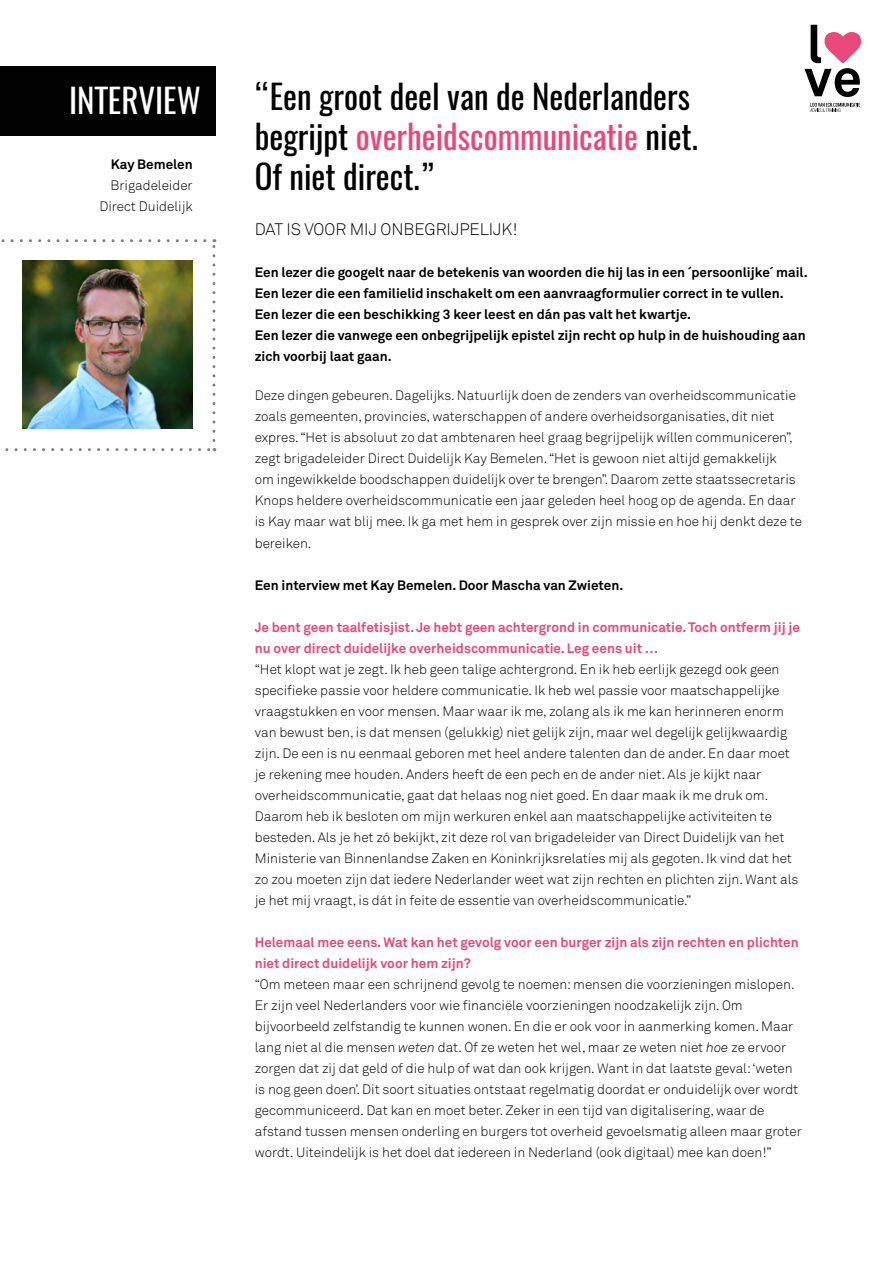
<style>
.page{position:relative;width:893px;height:1263px;background:#fff}
.page>*{position:absolute;margin:0;border:0;box-sizing:border-box;transform-origin:0 0}
.t1{font:33px "Oswald";color:#000}
.t2{font:33px "Oswald";color:#e9477a}
.t3{font:33px "Oswald";color:#fff}
.t4{font:16.5px "Akkurat Light Pro";color:#000}
.t5{font:13.5px/21px "Akkurat Light Pro";color:#000}
.t6{font:700 13.5px/21px "Akkurat Pro";color:#000}
.t7{font:700 13.5px/21px "Akkurat Pro";color:#e9477a}
.s1{font-family:"Akkurat Pro";font-weight:700}
.s2{color:#000}
.s3{font-style:italic}
</style>
<div class="page">
<div style="left:0;top:67px;width:215px;height:69px;background:#020203"></div>
<svg style="left:804px;top:25px;width:57px;height:72px"></svg>
<svg style="left:810px;top:103px;width:50px;height:9px"></svg>
<svg style="left:5px;top:448px;width:210px;height:3px"></svg>
<svg style="left:212px;top:239px;width:3px;height:201px"></svg>
<svg style="left:1px;top:239px;width:204px;height:3px"></svg>
<img style="left:23px;top:260px;width:170px;height:169px">
<p class="t3" style="left:69px;top:78px;width:133px">INTERVIEW</p>
<p class="t5" style="left:99px;top:154px;width:95px;text-align:right"><span class="s1">Kay Bemelen<br></span>Brigadeleider<br>Direct Duidelijk</p>
<p class="t1" style="left:255px;top:74px;width:437px">“Een groot deel van de Nederlanders</p>
<p class="t2" style="left:255px;top:114px;width:445px"><span class="s2">begrijpt</span> overheidscommunicatie <span class="s2">niet.</span></p>
<p class="t1" style="left:255px;top:153px;width:182px">Of niet direct.”</p>
<p class="t4" style="left:255px;top:219px;width:264px">DAT IS VOOR MIJ ONBEGRIJPELIJK!</p>
<p class="t6" style="left:255px;top:262px;width:554px">Een lezer die googelt naar de betekenis van woorden die hij las in een ´persoonlijke´ mail.</p>
<p class="t6" style="left:255px;top:283px;width:530px">Een lezer die een familielid inschakelt om een aanvraagformulier correct in te vullen.</p>
<p class="t6" style="left:255px;top:304px;width:438px">Een lezer die een beschikking 3 keer leest en dán pas valt het kwartje.</p>
<p class="t6" style="left:255px;top:325px;width:552px">Een lezer die vanwege een onbegrijpelijk epistel zijn recht op hulp in de huishouding aan zich voorbij laat gaan.</p>
<p class="t5" style="left:255px;top:385px;width:549px">Deze dingen gebeuren. Dagelijks. Natuurlijk doen de zenders van overheidscommunicatie zoals gemeenten, provincies, waterschappen of andere overheidsorganisaties, dit niet expres. “Het is absoluut zo dat ambtenaren heel graag begrijpelijk wíllen communiceren”, zegt brigadeleider Direct Duidelijk Kay Bemelen. “Het is gewoon niet altijd gemakkelijk<br>om ingewikkelde boodschappen duidelijk over te brengen”. Daarom zette staatssecretaris Knops heldere overheidscommunicatie een jaar geleden heel hoog op de agenda. En daar is Kay maar wat blij mee. Ik ga met hem in gesprek over zijn missie en hoe hij denkt deze te bereiken.</p>
<p class="t6" style="left:255px;top:574px;width:370px">Een interview met Kay Bemelen. Door Mascha van Zwieten.</p>
<p class="t7" style="left:255px;top:616px;width:547px">Je bent geen taalfetisjist. Je hebt geen achtergrond in communicatie. Toch ontferm jij je nu over direct duidelijke overheidscommunicatie. Leg eens uit …</p>
<p class="t5" style="left:255px;top:658px;width:545px">“Het klopt wat je zegt. Ik heb geen talige achtergrond. En ik heb eerlijk gezegd ook geen specifieke passie voor heldere communicatie. Ik heb wel passie voor maatschappelijke vraagstukken en voor mensen. Maar waar ik me, zolang als ik me kan herinneren enorm van bewust ben, is dat mensen (gelukkig) niet gelijk zijn, maar wel degelijk gelijkwaardig zijn. De een is nu eenmaal geboren met heel andere talenten dan de ander. En daar moet je rekening mee houden. Anders heeft de een pech en de ander niet. Als je kijkt naar overheidscommunicatie, gaat dat helaas nog niet goed. En daar maak ik me druk om.<br>Daarom heb ik besloten om mijn werkuren enkel aan maatschappelijke activiteiten te besteden. Als je het zó bekijkt, zit deze rol van brigadeleider van Direct Duidelijk van het Ministerie van Binnenlandse Zaken en Koninkrijksrelaties mij als gegoten. Ik vind dat het zo zou moeten zijn dat iedere Nederlander weet wat zijn rechten en plichten zijn. Want als je het mij vraagt, is dát in feite de essentie van overheidscommunicatie.”</p>
<p class="t7" style="left:255px;top:931px;width:545px">Helemaal mee eens. Wat kan het gevolg voor een burger zijn als zijn rechten en plichten niet direct duidelijk voor hem zijn?</p>
<p class="t5" style="left:255px;top:973px;width:549px">“Om meteen maar een schrijnend gevolg te noemen: mensen die voorzieningen mislopen.<br>Er zijn veel Nederlanders voor wie financiële voorzieningen noodzakelijk zijn. Om bijvoorbeeld zelfstandig te kunnen wonen. En die er ook voor in aanmerking komen. Maar lang niet al die mensen <span class="s3">weten</span> dat. Of ze weten het wel, maar ze weten niet <span class="s3">hoe</span> ze ervoor zorgen dat zij dat geld of die hulp of wat dan ook krijgen. Want in dat laatste geval: ‘weten is nog geen doen’. Dit soort situaties ontstaat regelmatig doordat er onduidelijk over wordt gecommuniceerd. Dat kan en moet beter. Zeker in een tijd van digitalisering, waar de afstand tussen mensen onderling en burgers tot overheid gevoelsmatig alleen maar groter wordt. Uiteindelijk is het doel dat iedereen in Nederland (ook digitaal) mee kan doen!”</p>
</div>
